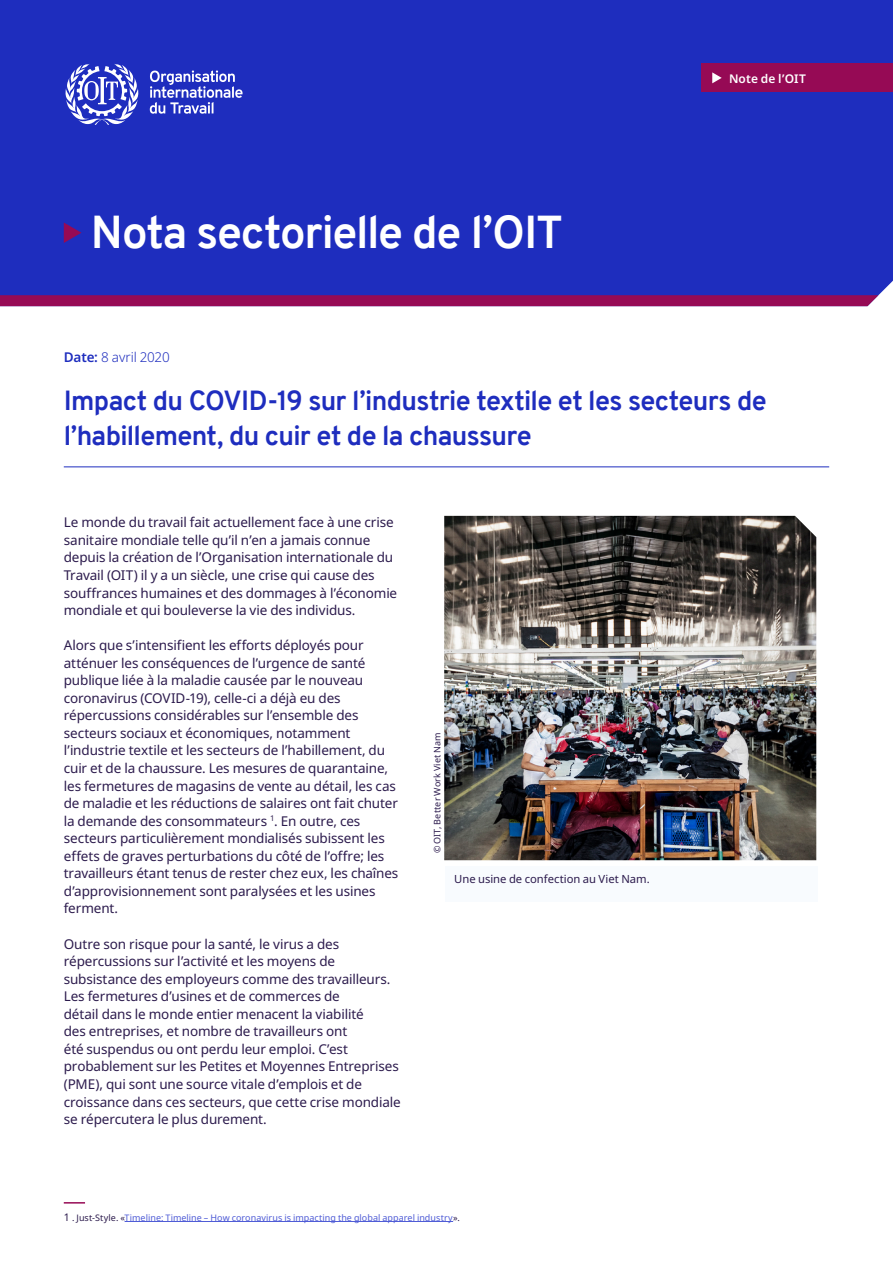
<style>
.page{position:relative;width:893px;height:1263px;background:#fff}
.page>*{position:absolute;margin:0;border:0;box-sizing:border-box;transform-origin:0 0}
.Briefing_A4_-_Main_t{font:700 45px "Overpass";letter-spacing:-.03em;color:#fff}
.Briefing_A4_-_Headin{font:700 27px/35.1px "Overpass";letter-spacing:-.025em;color:#1e2dbe}
.Briefing_A4_-_Body{font:13.5px/17.5px "Noto Sans";letter-spacing:-.01em;color:#2c1b4d}
.Briefing_A4_-_footer{font:300 13.5px "Noto Sans";letter-spacing:-.01em;color:#1e2dbe}
.Briefing_A4_-_Series{font:600 12px "Noto Sans";letter-spacing:.005em;color:#fff}
.Briefing_A4_-_Body-2{font:11.25px "Noto Sans";color:#2c1b4d}
.Briefing_A4-_footnot{font:9px "Noto Sans";letter-spacing:.005em;color:#4f5cd6}
.Briefing_A4-_footnot-2{font:9px "Noto Sans";letter-spacing:.005em;color:#2c1b4d}
.s1{font-weight:600}
.s2{font-size:10.5px;color:#2c1b4d}
.s3{color:#2c1b4d}
</style>
<div class="page">
<svg style="left:64px;top:1202px;width:21px;height:1px"></svg>
<hr style="left:125px;top:1221px;width:328px;height:1px;background:#4f5cd6">
<div style="left:0;top:0;width:893px;height:296px;background:#1e2dbe"></div>
<svg style="left:0;top:295px;width:878px;height:11px;background:#940b57"></svg>
<svg style="left:150px;top:70px;width:93px;height:44px;background:#5a65cf"></svg>
<svg style="left:64px;top:64px;width:76px;height:61px"></svg>
<svg style="left:64px;top:222px;width:17px;height:21px"></svg>
<div style="left:702px;top:64px;width:191px;height:28px;background:#960a55"></div>
<svg style="left:712px;top:72px;width:10px;height:11px"></svg>
<hr style="left:64px;top:466px;width:765px;height:1px;background:#1e2dbe">
<div style="left:446px;top:866px;width:372px;height:35px;background:#f8fbfe"></div>
<img style="left:444px;top:516px;width:372px;height:344px">
<p class="Briefing_A4_-_Main_t" style="left:91px;top:201px;width:474px">Nota sectorielle de l’OIT</p>
<p class="Briefing_A4_-_footer" style="left:64px;top:348px;width:107px"><span class="s1">Date:</span> 8 avril 2020</p>
<p class="Briefing_A4_-_Series" style="left:729px;top:71px;width:78px">Note de l’OIT</p>
<p class="Briefing_A4_-_Headin" style="left:64px;top:383px;width:704px">Impact du COVID-19 sur l’industrie textile et les secteurs de l’habillement, du cuir et de la chaussure</p>
<p class="Briefing_A4_-_Body" style="left:64px;top:514px;width:335px">Le monde du travail fait actuellement face à une crise sanitaire mondiale telle qu’il n’en a jamais connue depuis la création de l’Organisation internationale du Travail (OIT) il y a un siècle, une crise qui cause des souffrances humaines et des dommages à l’économie mondiale et qui bouleverse la vie des individus.</p>
<p class="Briefing_A4_-_Body" style="left:64px;top:637px;width:336px">Alors que s’intensifient les efforts déployés pour atténuer les conséquences de l’urgence de santé publique liée à la maladie causée par le nouveau coronavirus (COVID-19), celle-ci a déjà eu des répercussions considérables sur l’ensemble des secteurs sociaux et économiques, notamment l’industrie textile et les secteurs de l’habillement, du cuir et de la chaussure. Les mesures de quarantaine, les fermetures de magasins de vente au détail, les cas de maladie et les réductions de salaires ont fait chuter la demande des consommateurs <sup>1</sup>. En outre, ces secteurs particulièrement mondialisés subissent les effets de graves perturbations du côté de l’offre; les travailleurs étant tenus de rester chez eux, les chaînes d’approvisionnement sont paralysées et les usines ferment.</p>
<p class="Briefing_A4_-_Body" style="left:64px;top:935px;width:338px">Outre son risque pour la santé, le virus a des répercussions sur l’activité et les moyens de subsistance des employeurs comme des travailleurs.<br>Les fermetures d’usines et de commerces de<br>détail dans le monde entier menacent la viabilité<br>des entreprises, et nombre de travailleurs ont<br>été suspendus ou ont perdu leur emploi. C’est probablement sur les Petites et Moyennes Entreprises (PME), qui sont une source vitale d’emplois et de croissance dans ces secteurs, que cette crise mondiale se répercutera le plus durement.</p>
<p class="Briefing_A4-_footnot-2" style="left:431px;top:853px;width:122px;rotate:-90deg">© OIT, Better Work Viet Nam</p>
<p class="Briefing_A4_-_Body-2" style="left:454px;top:871px;width:197px">Une usine de confection au Viet Nam.</p>
<p class="Briefing_A4-_footnot" style="left:64px;top:1211px;width:398px"><span class="s2">1</span> <span class="s3">. Just-Style. «</span>Timeline: Timeline – How coronavirus is impacting the global apparel industry<span class="s3">».</span></p>
</div>
